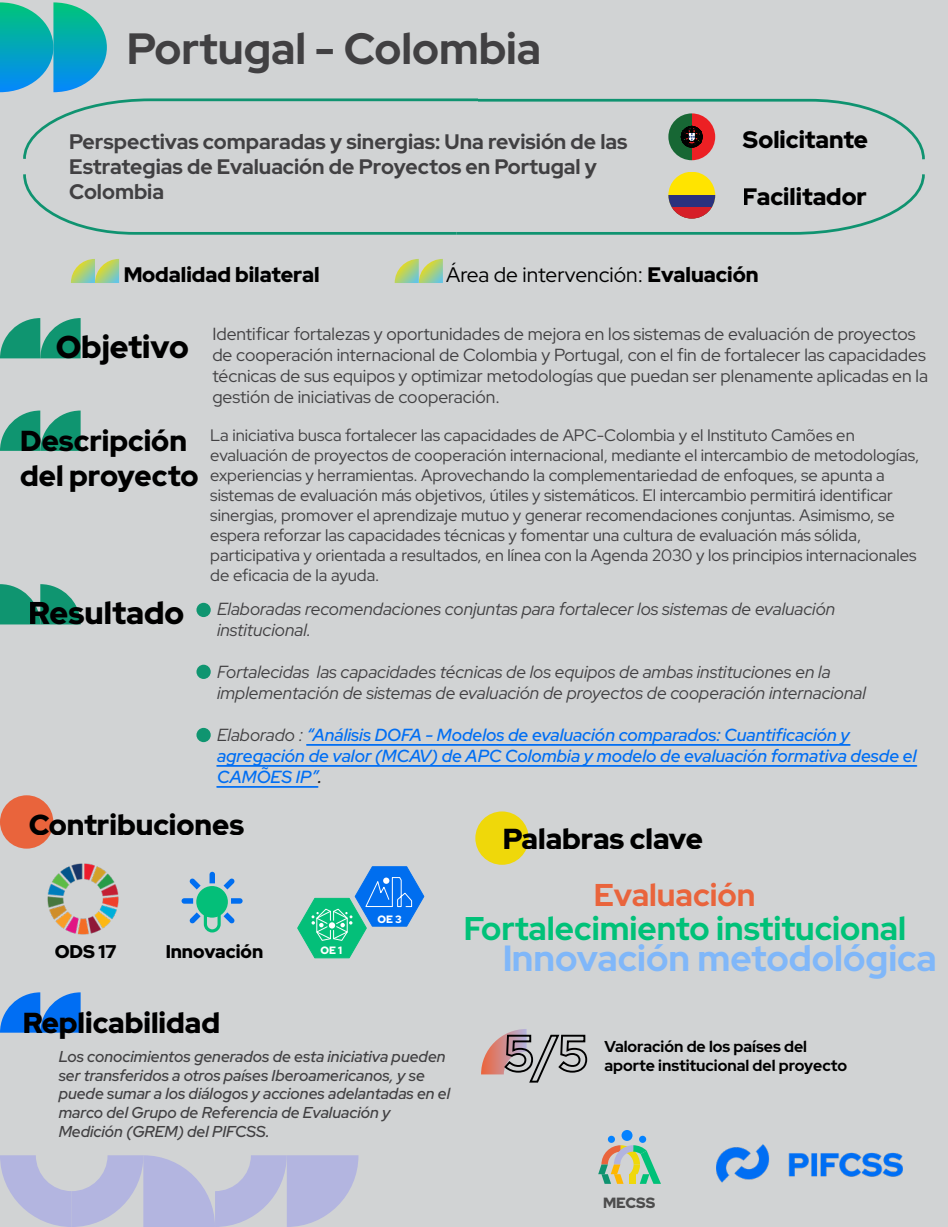
<style>
.page{position:relative;width:948px;height:1227px;background:#d1d3d4}
.page>*{position:absolute;margin:0;border:0;box-sizing:border-box;transform-origin:0 0}
.t1{font:700 43.75px "Red Hat Display";color:#414042}
.t2{font:800 36.4px "Red Hat Display";color:#80b7f9}
.t3{font:800 32.81px "Red Hat Display";color:#00c178}
.t4{font:800 31.5px "Red Hat Display";color:#e9643c}
.t5{font:900 31.5px "Red Hat Display";color:#000}
.t6{font:900 28.88px/34.6px "Red Hat Display";color:#000}
.t7{font:900 23.8px "Red Hat Display";color:#000}
.t8{font:700 21px/25.2px "Red Hat Display";color:#414042}
.t9{font:21px "Red Hat Display";color:#000}
.t10{font:900 21px "Red Hat Display";color:#000}
.t11{font:900 18.38px "Red Hat Display";color:#000}
.t12{font:17.5px/21px "Red Hat Display";color:#414042}
.t13{font:italic 17.5px/21px "Red Hat Display";color:#414042}
.t14{font:italic 600 17.5px/21px "Red Hat Display";color:#006ef3}
.t15{font:16.62px/19.9px "Red Hat Display";color:#414042}
.t16{font:italic 600 15.75px/18.9px "Red Hat Display";color:#414042}
.t17{font:700 15.75px/18.9px "Red Hat Display";color:#000}
.t18{font:900 14.79px "Red Hat Display";letter-spacing:.005em;color:#4d4d4d}
.t19{font:900 10.67px "Red Hat Display";color:#fff}
.s1{font-weight:900}
.s2{font-weight:900;font-style:normal;font-size:31.5px;color:#000}
.s3{font-weight:400;color:#414042}
.s4{color:#231f20}
</style>
<div class="page">
<svg style="left:23px;top:172px;width:902px;height:63px"></svg>
<svg style="left:481px;top:1029px;width:107px;height:54px"></svg>
<div style="left:608px;top:1135px;width:7px;height:8px;background:#0482ff;border-radius:50%"></div>
<div style="left:639px;top:1135px;width:7px;height:8px;background:#0482ff;border-radius:50%"></div>
<div style="left:621px;top:1130px;width:11px;height:11px;background:#0482ff;border-radius:50%"></div>
<svg style="left:598px;top:1145px;width:63px;height:39px"></svg>
<img style="left:716px;top:1144px;width:187px;height:39px">
<div style="left:196px;top:886px;width:32px;height:31px;background:#04bf79;border-radius:50%"></div>
<svg style="left:189px;top:878px;width:12px;height:11px"></svg>
<svg style="left:182px;top:898px;width:61px;height:35px"></svg>
<svg style="left:224px;top:878px;width:11px;height:11px"></svg>
<svg style="left:210px;top:872px;width:5px;height:11px"></svg>
<div style="left:475px;top:811px;width:54px;height:54px;background:#efd80a;border-radius:50%"></div>
<svg style="left:395px;top:259px;width:48px;height:24px"></svg>
<svg style="left:71px;top:259px;width:48px;height:24px"></svg>
<svg style="left:0;top:318px;width:81px;height:40px"></svg>
<svg style="left:0;top:410px;width:81px;height:41px"></svg>
<svg style="left:0;top:584px;width:81px;height:40px"></svg>
<hr style="left:307px;top:744px;width:543px;height:2px;background:#006ef3">
<hr style="left:217px;top:765px;width:699px;height:2px;background:#006ef3">
<hr style="left:217px;top:786px;width:101px;height:2px;background:#006ef3">
<svg style="left:0;top:992px;width:81px;height:40px"></svg>
<div style="left:196px;top:728px;width:15px;height:14px;background:#0f9570;border-radius:50%"></div>
<div style="left:196px;top:665px;width:15px;height:14px;background:#0f9570;border-radius:50%"></div>
<div style="left:196px;top:603px;width:15px;height:14px;background:#0f9570;border-radius:50%"></div>
<div style="left:0;top:795px;width:53px;height:53px;background:#e9643c;border-radius:50%"></div>
<img style="left:47px;top:863px;width:72px;height:72px">
<div style="left:668px;top:172px;width:47px;height:46px;background:#ffe400;border-radius:23px"></div>
<div style="left:668px;top:195px;width:47px;height:23px;background:#2a317e"></div>
<svg style="left:668px;top:207px;width:47px;height:11px"></svg>
<svg style="left:0;top:2px;width:925px;height:159px"></svg>
<svg style="left:297px;top:866px;width:128px;height:92px"></svg>
<div style="left:383px;top:877px;width:6px;height:7px;background:#fff;border-radius:50%"></div>
<svg style="left:0;top:1155px;width:358px;height:72px"></svg>
<h1 class="t1" style="left:127px;top:20px;width:416px">Portugal - Colombia</h1>
<p class="t8" style="left:69px;top:128px;width:560px">Perspectivas comparadas y sinergias: Una revisión de las<br>Estrategias de Evaluación de Proyectos en Portugal y<br>Colombia</p>
<h3 class="t7" style="left:743px;top:124px;width:127px">Solicitante</h3>
<h3 class="t7" style="left:743px;top:181px;width:125px">Facilitador</h3>
<p class="t10" style="left:123px;top:261px;width:198px">Modalidad bilateral</p>
<p class="t9" style="left:446px;top:261px;width:314px">Área de intervención: <span class="s1">Evaluación</span></p>
<h3 class="t5" style="left:56px;top:327px;width:135px">Objetivo</h3>
<h3 class="t6" style="left:20px;top:423px;width:180px">Descripción del proyecto</h3>
<p class="t12" style="left:212px;top:323px;width:717px">Identificar fortalezas y oportunidades de mejora en los sistemas de evaluación de proyectos de cooperación internacional de Colombia y Portugal, con el fin de fortalecer las capacidades técnicas de sus equipos y optimizar metodologías que puedan ser plenamente aplicadas en la gestión de iniciativas de cooperación.</p>
<p class="t15" style="left:210px;top:425px;width:710px">La iniciativa busca fortalecer las capacidades de APC-Colombia y el Instituto Camões en evaluación de proyectos de cooperación internacional, mediante el intercambio de metodologías, experiencias y herramientas. Aprovechando la complementariedad de enfoques, se apunta a sistemas de evaluación más objetivos, útiles y sistemáticos. El intercambio permitirá identificar sinergias, promover el aprendizaje mutuo y generar recomendaciones conjuntas. Asimismo, se espera reforzar las capacidades técnicas y fomentar una cultura de evaluación más sólida, participativa y orientada a resultados, en línea con la Agenda 2030 y los principios internacionales de eficacia de la ayuda.</p>
<p class="t13" style="left:217px;top:598px;width:620px;text-indent:-188px"><span class="s2">Resultado</span> Elaboradas recomendaciones conjuntas para fortalecer los sistemas de evaluación institucional.</p>
<p class="t13" style="left:217px;top:661px;width:650px">Fortalecidas las capacidades técnicas de los equipos de ambas instituciones en la implementación de sistemas de evaluación de proyectos de cooperación internacional</p>
<p class="t14" style="left:217px;top:724px;width:701px"><span class="s3">Elaborado :</span> “Análisis DOFA - Modelos de evaluación comparados: Cuantificación y agregación de valor (MCAV) de APC Colombia y modelo de evaluación formativa desde el<br>CAMÕES IP”<span class="s4">.</span></p>
<h3 class="t6" style="left:28px;top:807px;width:217px">Contribuciones</h3>
<p class="t11" style="left:55px;top:939px;width:64px">ODS 17</p>
<p class="t11" style="left:165px;top:939px;width:99px">Innovación</p>
<p class="t19" style="left:320px;top:943px;width:23px">OE 1</p>
<p class="t19" style="left:378px;top:912px;width:26px">OE 3</p>
<h3 class="t6" style="left:23px;top:1005px;width:199px">Replicabilidad</h3>
<p class="t16" style="left:59px;top:1046px;width:393px">Los conocimientos generados de esta iniciativa pueden ser transferidos a otros países Iberoamericanos, y se puede sumar a los diálogos y acciones adelantadas en el marco del Grupo de Referencia de Evaluación y Medición (GREM) del PIFCSS.</p>
<h3 class="t6" style="left:502px;top:821px;width:202px">Palabras clave</h3>
<h3 class="t4" style="left:594px;top:874px;width:163px">Evaluación</h3>
<h3 class="t3" style="left:463px;top:907px;width:444px">Fortalecimiento institucional</h3>
<h2 class="t2" style="left:502px;top:934px;width:436px">Innovación metodológica</h2>
<p class="t17" style="left:604px;top:1036px;width:244px">Valoración de los países del aporte institucional del proyecto</p>
<p class="t18" style="left:603px;top:1193px;width:54px">MECSS</p>
</div>
